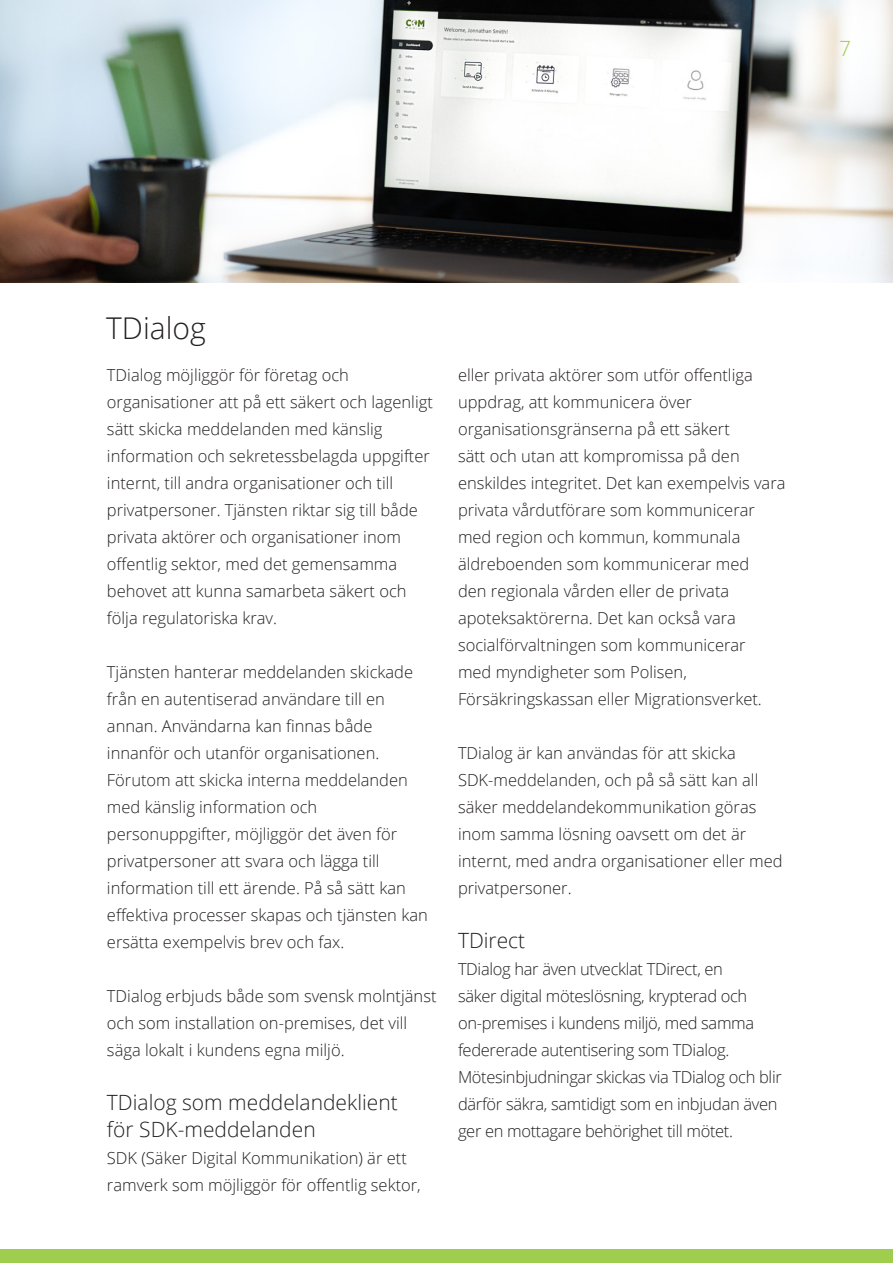
<style>
.page{position:relative;width:893px;height:1263px;background:#fff}
.page>*{position:absolute;margin:0;border:0;box-sizing:border-box;transform-origin:0 0}
.t1{font:300 30px "Open Sans";color:#231f20}
.t2{font:300 21px "Open Sans";color:#231f20}
.t3{font:300 21px "Open Sans";color:#9fcd4d}
.t4{font:300 16.5px/27px "Open Sans";color:#231f20}
.t5{font:300 16.5px/27px "Open Sans";letter-spacing:-.02em;color:#231f20}
</style>
<div class="page">
<div style="left:0;top:1249px;width:893px;height:14px;background:#9fcd4d"></div>
<img style="left:0;top:0;width:893px;height:282px">
<p class="t3" style="left:839px;top:34px;width:13px">7</p>
<p class="t1" style="left:106px;top:308px;width:101px">TDialog</p>
<p class="t4" style="left:107px;top:361px;width:327px">TDialog möjliggör för företag och organisationer att på ett säkert och lagenligt sätt skicka meddelanden med känslig information och sekretessbelagda uppgifter internt, till andra organisationer och till privatpersoner. Tjänsten riktar sig till både privata aktörer och organisationer inom offentlig sektor, med det gemensamma behovet att kunna samarbeta säkert och följa regulatoriska krav.</p>
<p class="t4" style="left:107px;top:658px;width:322px">Tjänsten hanterar meddelanden skickade från en autentiserad användare till en annan. Användarna kan finnas både innanför och utanför organisationen.<br>Förutom att skicka interna meddelanden med känslig information och personuppgifter, möjliggör det även för privatpersoner att svara och lägga till information till ett ärende. På så sätt kan effektiva processer skapas och tjänsten kan ersätta exempelvis brev och fax.</p>
<p class="t4" style="left:107px;top:982px;width:331px">TDialog erbjuds både som svensk molntjänst och som installation on-premises, det vill säga lokalt i kundens egna miljö.</p>
<p class="t2" style="left:107px;top:1088px;width:292px">TDialog som meddelandeklient</p>
<p class="t2" style="left:107px;top:1115px;width:210px">för SDK-meddelanden</p>
<p class="t4" style="left:107px;top:1144px;width:315px">SDK (Säker Digital Kommunikation) är ett ramverk som möjliggör för offentlig sektor,</p>
<p class="t4" style="left:458px;top:361px;width:329px">eller privata aktörer som utför offentliga uppdrag, att kommunicera över organisationsgränserna på ett säkert<br>sätt och utan att kompromissa på den enskildes integritet. Det kan exempelvis vara privata vårdutförare som kommunicerar med region och kommun, kommunala äldreboenden som kommunicerar med<br>den regionala vården eller de privata apoteksaktörerna. Det kan också vara socialförvaltningen som kommunicerar<br>med myndigheter som Polisen, Försäkringskassan eller Migrationsverket.</p>
<p class="t4" style="left:458px;top:739px;width:326px">TDialog är kan användas för att skicka SDK-meddelanden, och på så sätt kan all säker meddelandekommunikation göras inom samma lösning oavsett om det är internt, med andra organisationer eller med privatpersoner.</p>
<p class="t2" style="left:458px;top:926px;width:69px">TDirect</p>
<p class="t5" style="left:458px;top:955px;width:325px">TDialog har även utvecklat TDirect, en<br>säker digital möteslösning, krypterad och on-premises i kundens miljö, med samma federerade autentisering som TDialog.<br>Mötesinbjudningar skickas via TDialog och blir därför säkra, samtidigt som en inbjudan även ger en mottagare behörighet till mötet.</p>
</div>
